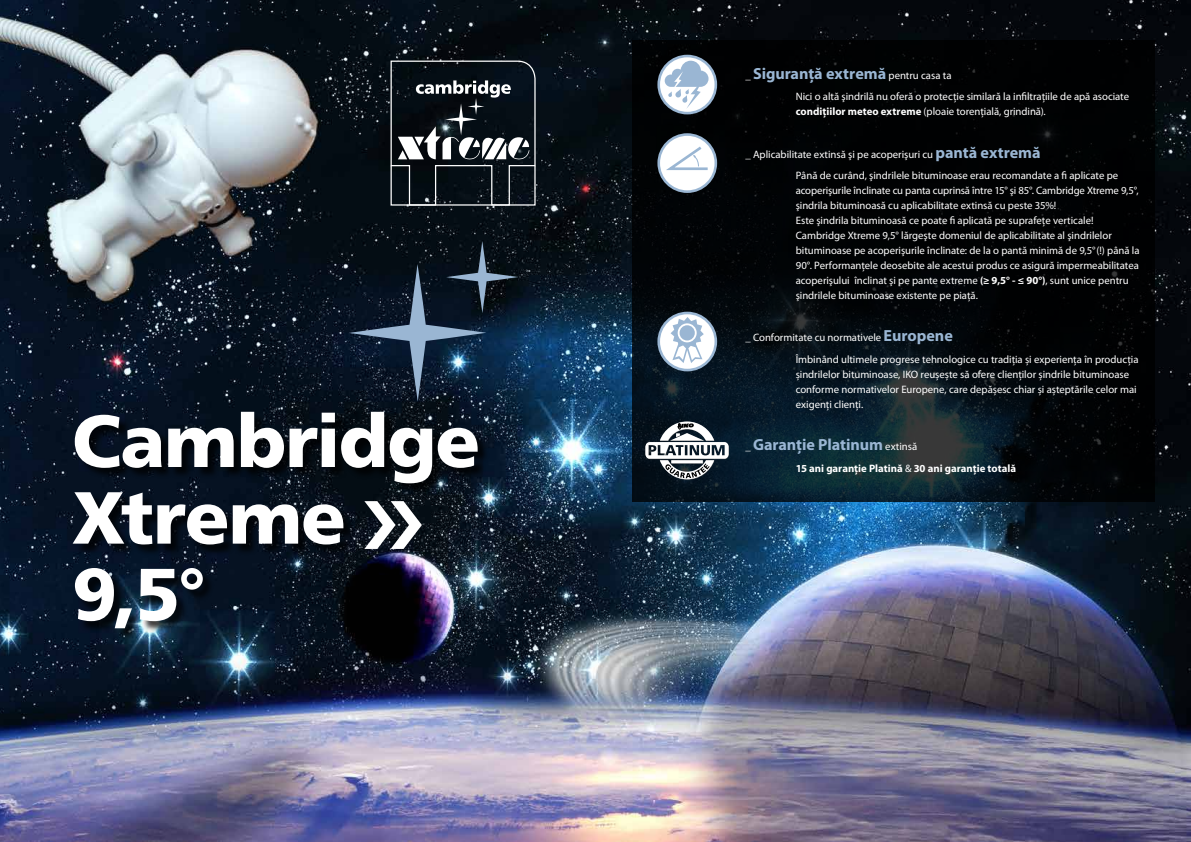
<style>
.page{position:relative;width:1191px;height:842px;background:#fff}
.page>*{position:absolute;margin:0;border:0;box-sizing:border-box;transform-origin:0 0}
.t1{font:900 73.6px/76.6px "Frutiger";letter-spacing:-.015em;color:#fff}
.t2{font:700 16.1px "Myriad Pro";letter-spacing:-.005em;color:#9ab6d3}
.t3{font:10.8px/15.1px "Myriad Pro";letter-spacing:-.005em;color:#fff}
.t4{font:700 10.8px "Myriad Pro";color:#fff}
.s1{font-weight:400;font-size:10.8px;color:#fff}
.s2{font-weight:700}
.s3{font-weight:700;font-size:16.1px;color:#9ab6d3}
.s4{font-weight:400}
</style>
<div class="page">
<img style="left:0;top:0;width:1191px;height:842px">
<svg style="left:632px;top:40px;width:522px;height:461px;background:#04090d"></svg>
<div style="left:75px;top:413px;width:415px;height:228px;background:#000;opacity:.75"></div>
<svg style="left:364px;top:501px;width:58px;height:48px"></svg>
<svg style="left:349px;top:241px;width:169px;height:161px;background:#192a3c"></svg>
<svg style="left:390px;top:60px;width:146px;height:146px;background:#2f353b"></svg>
<div style="left:658px;top:135px;width:58px;height:57px;background:#fff;border-radius:50%"></div>
<div style="left:657px;top:133px;width:60px;height:60px;border:3px solid #9ab6d3;border-radius:50%"></div>
<svg style="left:666px;top:147px;width:41px;height:23px"></svg>
<svg style="left:658px;top:313px;width:58px;height:57px"></svg>
<div style="left:657px;top:312px;width:60px;height:59px;border:3px solid #9ab6d3;border-radius:50%"></div>
<svg style="left:670px;top:317px;width:34px;height:46px"></svg>
<svg style="left:658px;top:56px;width:58px;height:57px"></svg>
<div style="left:657px;top:55px;width:60px;height:59px;border:3px solid #9ab6d3;border-radius:50%"></div>
<svg style="left:664px;top:61px;width:44px;height:48px"></svg>
<svg style="left:645px;top:421px;width:84px;height:59px"></svg>
<h1 class="t1" style="left:72px;top:403px;width:410px">Cambridge<br>Xtreme<br>9,5°</h1>
<h2 class="t2" style="left:745px;top:63px;width:208px"><span class="s1">_</span> Siguranţă extremă <span class="s1">pentru casa ta</span></h2>
<p class="t3" style="left:795px;top:89px;width:335px">Nici o altă şindrilă nu oferă o protecţie similară la infiltraţiile de apă asociate <span class="s2">condiţiilor meteo extreme</span> (ploaie torenţială, grindină).</p>
<p class="t3" style="left:795px;top:143px;width:324px;line-height:21.1px;text-indent:-50px">_ Aplicabilitate extinsă şi pe acoperişuri cu <span class="s3">pantă extremă<br></span>Până de curând, şindrilele bituminoase erau recomandate a fi aplicate pe</p>
<p class="t3" style="left:795px;top:182px;width:345px">acoperişurile înclinate cu panta cuprinsă între 15° şi 85°. Cambridge Xtreme 9,5°, şindrila bituminoasă cu aplicabilitate extinsă cu peste 35%!<br>Este şindrila bituminoasă ce poate fi aplicată pe suprafeţe verticale!<br>Cambridge Xtreme 9,5° lărgeşte domeniul de aplicabilitate al şindrilelor bituminoase pe acoperişurile înclinate: de la o pantă minimă de 9,5°(!) până la 90°. Performanţele deosebite ale acestui produs ce asigură impermeabilitatea acoperişului înclinat şi pe pante extreme <span class="s2">(≥ 9,5° - ≤ 90°)</span>, sunt unice pentru şindrilele bituminoase existente pe piaţă.</p>
<p class="t3" style="left:795px;top:327px;width:344px;line-height:21.1px;text-indent:-50px">_ Conformitate cu normativele <span class="s3">Europene<br></span>Îmbinând ultimele progrese tehnologice cu tradiția și experiența în producția</p>
<p class="t3" style="left:795px;top:366px;width:342px">șindrilelor bituminoase, IKO reușește să ofere clienților șindrile bituminoase conforme normativelor Europene, care depășesc chiar și așteptările celor mai exigenți clienți.</p>
<h2 class="t2" style="left:745px;top:434px;width:173px"><span class="s1">_</span> Garanţie Platinum <span class="s1">extinsă</span></h2>
<p class="t4" style="left:795px;top:461px;width:222px">15 ani garanţie Platină <span class="s4">&amp;</span> 30 ani garanţie totală</p>
</div>
